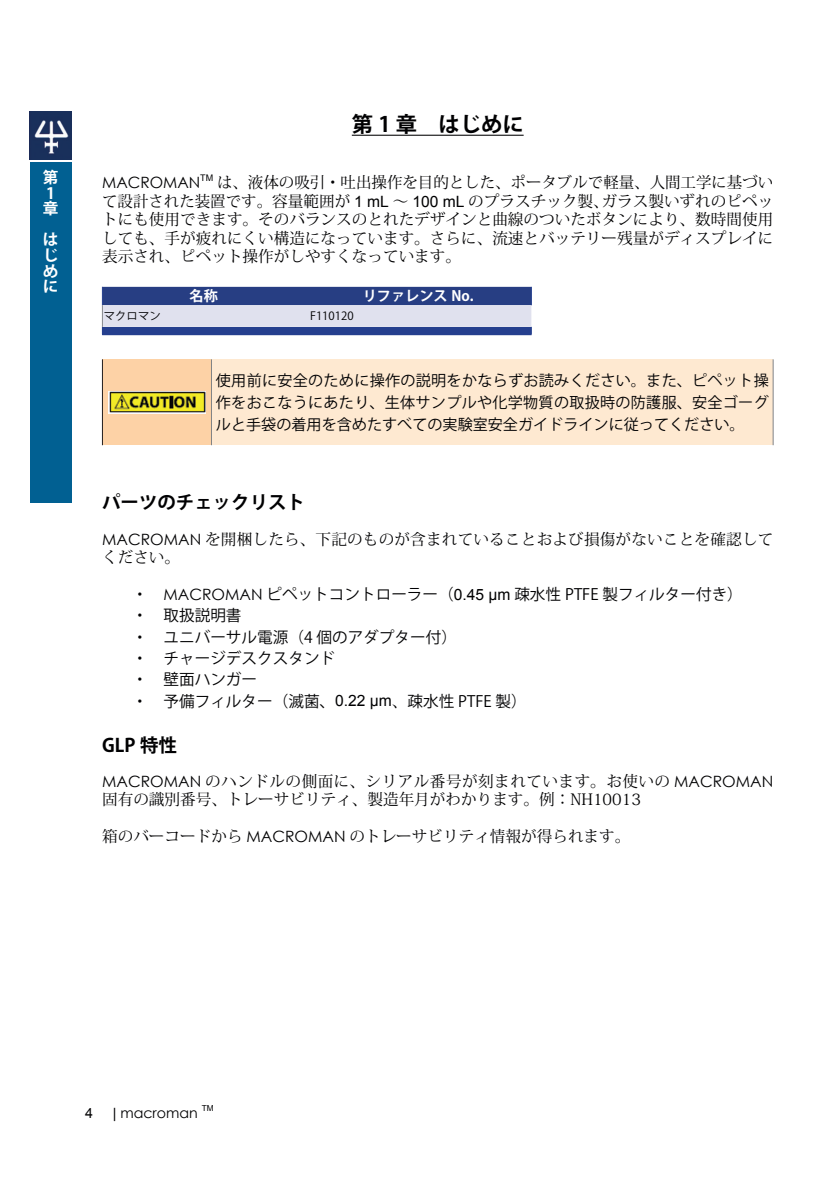
<style>
.page{position:relative;width:840px;height:1191px;background:#fff}
.page>*{position:absolute;margin:0;border:0;box-sizing:border-box;transform-origin:0 0}
.t1{font:700 21.2px "Koz Go Pro";color:#000002}
.t2{font:700 18.4px "Koz Go Pro";color:#000002}
.t3{font:15.6px/18.4px "Koz Min Pro";color:#000002;text-align:justify}
.t4{font:15.6px/21.2px "Koz Go Pro";color:#000002}
.t5{font:15.6px "Koz Min Pro";letter-spacing:.03em;color:#000002}
.t6{font:15.6px "Koz Min Pr 6 N";color:#000002}
.t7{font:15.6px "Century Gothic";color:#000002}
.t8{font:700 15.6px/15.6px "Koz Go Pro";color:#fff}
.t9{font:15px/22px "Koz Go Pro";color:#000002;text-align:justify}
.t10{font:700 14.2px "Koz Go Pro";color:#fff}
.t11{font:14.2px "Century Gothic";color:#000002}
.t12{font:14.2px "Arial";color:#000002}
.t13{font:11.4px "Koz Go Pro";color:#000002}
.t14{font:9px "Arial";color:#000002}
.t15{font:8.2px "Arial";color:#000002}
.s1{font-family:"Arial"}
.s2{font-family:"Century Gothic"}
.s3{font-family:"Koz Min Pr 6 N"}
</style>
<div class="page">
<div style="left:30px;top:163px;width:41px;height:340px;background:#016092"></div>
<img style="left:29px;top:111px;width:43px;height:48px">
<hr style="left:351px;top:135px;width:172px;height:1px;background:#000002">
<hr style="left:102px;top:334px;width:203px;height:1px;background:#253f8e">
<hr style="left:305px;top:334px;width:226px;height:1px;background:#253f8e">
<svg style="left:102px;top:287px;width:429px;height:47px;background:#7d8ab6"></svg>
<div style="left:102px;top:359px;width:109px;height:86px;background:#fdd2a6"></div>
<div style="left:211px;top:359px;width:561px;height:86px;background:#fee9d1"></div>
<hr style="left:102px;top:359px;width:1px;height:86px;background:#231f20">
<hr style="left:211px;top:359px;width:1px;height:86px;background:#808285">
<hr style="left:772px;top:359px;width:1px;height:86px;background:#808285">
<img style="left:108px;top:391px;width:97px;height:23px">
<p class="t8" style="left:43px;top:170px;width:17px">第<br>1章</p>
<p class="t8" style="left:43px;top:233px;width:16px;text-align:justify">はじめに</p>
<h1 class="t1" style="left:351px;top:111px;width:173px">第 1 章　はじめに</h1>
<p class="t7" style="left:102px;top:172px;width:99px">MACROMAN</p>
<p class="t14" style="left:200px;top:171px;width:14px">TM</p>
<p class="t3" style="left:102px;top:173px;width:672px;text-indent:115px">は、液体の吸引・吐出操作を目的とした、ポータブルで軽量、人間工学に基づいて設計された装置です。容量範囲が <span class="s1">1 mL</span> ～ <span class="s1">100 mL</span> のプラスチック製、ガラス製いずれのピペットにも使用できます。そのバランスのとれたデザインと曲線のついたボタンにより、数時間使用しても、手が疲れにくい構造になっています。さらに、流速とバッテリー残量がディスプレイに表示され、ピペット操作がしやすくなっています。</p>
<p class="t10" style="left:189px;top:287px;width:30px">名称</p>
<p class="t10" style="left:362px;top:287px;width:112px">リファレンス No.</p>
<p class="t13" style="left:104px;top:309px;width:58px">マクロマン</p>
<p class="t13" style="left:310px;top:309px;width:45px">F110120</p>
<p class="t9" style="left:216px;top:370px;width:554px">使用前に安全のために操作の説明をかならずお読みください。また、ピペット操作をおこなうにあたり、生体サンプルや化学物質の取扱時の防護服、安全ゴーグルと手袋の着用を含めたすべての実験室安全ガイドラインに従ってください。</p>
<p class="t2" style="left:102px;top:491px;width:204px">パーツのチェックリスト</p>
<p class="t3" style="left:102px;top:529px;width:672px"><span class="s2">MACROMAN</span> を開梱したら、下記のものが含まれていることおよび損傷がないことを確認してください。</p>
<p class="t4" style="left:132px;top:584px;width:611px">・　<span class="s2">MACROMAN</span> ピペットコントローラー（<span class="s1">0.45 μm</span> 疎水性 PTFE 製フィルター付き）・　取扱説明書<br>・　ユニバーサル電源（4 個のアダプター付）<br>・　チャージデスクスタンド<br>・　壁面ハンガー<br>・　予備フィルター（滅菌、<span class="s1">0.22 μm</span><span class="s3">、</span>疎水性 PTFE 製）</p>
<p class="t2" style="left:102px;top:733px;width:76px">GLP 特性</p>
<p class="t5" style="left:102px;top:770px;width:672px"><span class="s2">MACROMAN</span> のハンドルの側面に、シリアル番号が刻まれています。お使いの <span class="s2">MACROMAN</span></p>
<p class="t6" style="left:102px;top:791px;width:540px">固有の識別番号、トレーサビリティ、製造年月がわかります。例：NH10013</p>
<p class="t3" style="left:102px;top:827px;width:529px">箱のバーコードから <span class="s2">MACROMAN</span> のトレーサビリティ情報が得られます。</p>
<p class="t12" style="left:85px;top:1104px;width:9px">4</p>
<p class="t11" style="left:113px;top:1103px;width:86px"><span class="s1">|</span> macroman</p>
<p class="t15" style="left:201px;top:1103px;width:13px">TM</p>
</div>
